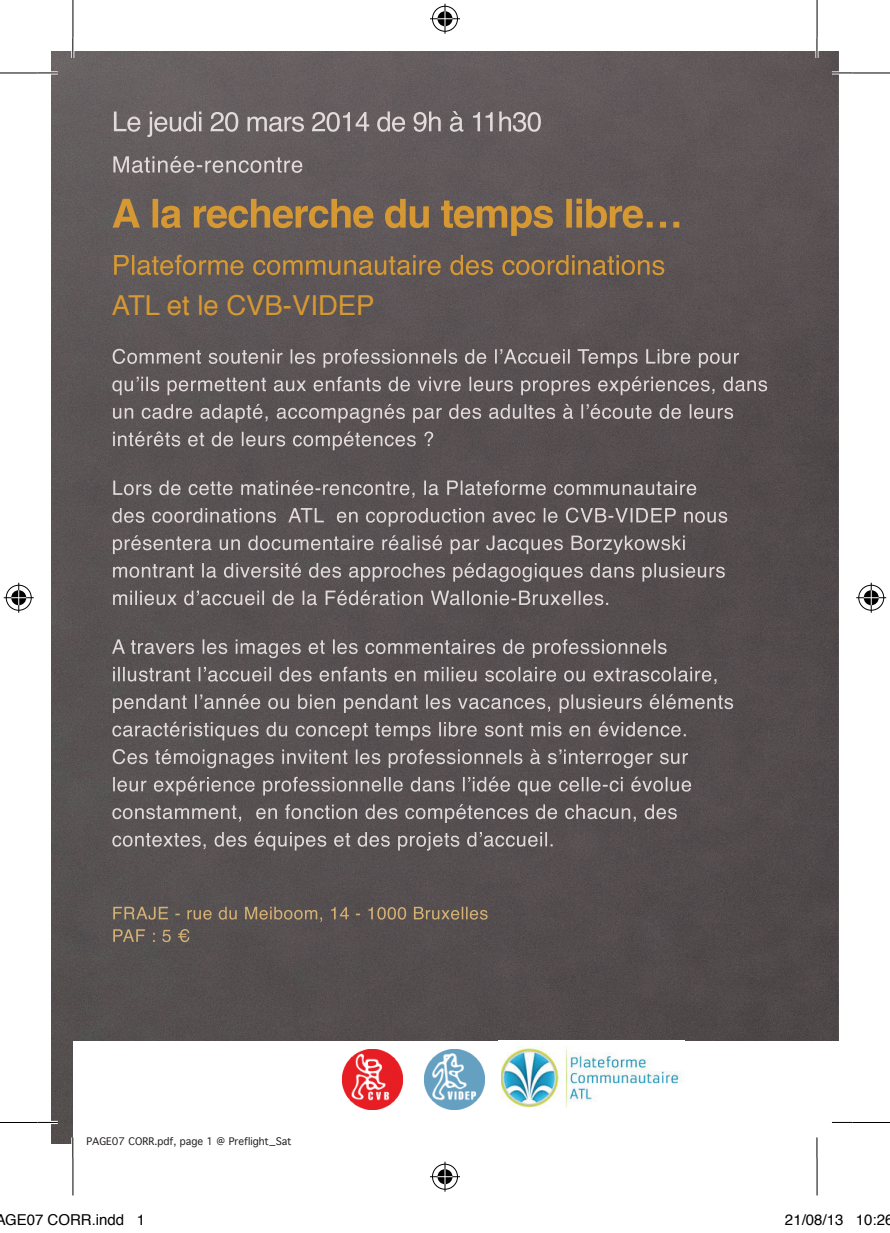
<style>
.page{position:relative;width:890px;height:1233px;background:#fff}
.page>*{position:absolute;margin:0;border:0;box-sizing:border-box;transform-origin:0 0}
.t1{font:27.5px "Helvetica";color:#d59832}
.t2{font:15px "Helvetica";color:#000}
.t3{font:10px "Geneva";color:#231f20}
</style>
<div class="page">
<img style="left:52px;top:52px;width:786px;height:1091px">
<svg style="left:113px;top:928px;width:76px;height:14px"></svg>
<svg style="left:113px;top:906px;width:375px;height:15px"></svg>
<svg style="left:112px;top:831px;width:441px;height:19px"></svg>
<svg style="left:112px;top:804px;width:565px;height:18px"></svg>
<svg style="left:113px;top:776px;width:578px;height:19px"></svg>
<svg style="left:113px;top:749px;width:575px;height:19px"></svg>
<svg style="left:112px;top:721px;width:574px;height:19px"></svg>
<svg style="left:113px;top:694px;width:620px;height:18px"></svg>
<svg style="left:113px;top:666px;width:603px;height:18px"></svg>
<svg style="left:112px;top:639px;width:555px;height:19px"></svg>
<svg style="left:113px;top:590px;width:495px;height:15px"></svg>
<svg style="left:113px;top:562px;width:612px;height:19px"></svg>
<svg style="left:113px;top:535px;width:572px;height:19px"></svg>
<svg style="left:112px;top:507px;width:615px;height:19px"></svg>
<svg style="left:113px;top:480px;width:583px;height:18px"></svg>
<svg style="left:113px;top:431px;width:320px;height:19px"></svg>
<svg style="left:113px;top:404px;width:620px;height:19px"></svg>
<svg style="left:112px;top:376px;width:655px;height:19px"></svg>
<svg style="left:113px;top:349px;width:626px;height:18px"></svg>
<svg style="left:114px;top:255px;width:550px;height:20px"></svg>
<svg style="left:113px;top:198px;width:566px;height:38px"></svg>
<svg style="left:113px;top:156px;width:189px;height:17px"></svg>
<svg style="left:114px;top:111px;width:427px;height:26px"></svg>
<div style="left:499px;top:1040px;width:339px;height:103px;background:#fff"></div>
<img style="left:501px;top:1046px;width:180px;height:62px">
<div style="left:410px;top:1040px;width:91px;height:103px;background:#fff"></div>
<img style="left:425px;top:1049px;width:60px;height:60px">
<div style="left:73px;top:1040px;width:343px;height:103px;background:#fff"></div>
<img style="left:343px;top:1049px;width:60px;height:60px">
<hr style="left:38px;top:71px;width:20px;height:3px;background:#fff">
<hr style="left:832px;top:71px;width:20px;height:3px;background:#fff">
<hr style="left:38px;top:1120px;width:20px;height:3px;background:#fff">
<hr style="left:71px;top:38px;width:3px;height:20px;background:#fff">
<hr style="left:71px;top:1137px;width:3px;height:20px;background:#fff">
<hr style="left:815px;top:38px;width:3px;height:20px;background:#fff">
<svg style="left:38px;top:72px;width:20px;height:1px"></svg>
<svg style="left:832px;top:72px;width:20px;height:1px"></svg>
<svg style="left:38px;top:1121px;width:20px;height:1px"></svg>
<svg style="left:832px;top:1121px;width:20px;height:1px"></svg>
<svg style="left:72px;top:38px;width:1px;height:20px"></svg>
<svg style="left:72px;top:1137px;width:1px;height:20px"></svg>
<svg style="left:816px;top:38px;width:1px;height:20px"></svg>
<svg style="left:816px;top:1137px;width:1px;height:20px"></svg>
<svg style="left:816px;top:0;width:1px;height:38px"></svg>
<svg style="left:816px;top:1157px;width:1px;height:38px"></svg>
<hr style="left:0;top:73px;width:38px;height:1px;background:#000">
<hr style="left:852px;top:73px;width:38px;height:1px;background:#000">
<hr style="left:0;top:1121px;width:38px;height:1px;background:#000">
<hr style="left:852px;top:1121px;width:38px;height:1px;background:#000">
<hr style="left:73px;top:0;width:1px;height:38px;background:#000">
<hr style="left:73px;top:1157px;width:1px;height:38px;background:#000">
<hr style="left:817px;top:0;width:1px;height:38px;background:#000">
<hr style="left:817px;top:1157px;width:1px;height:38px;background:#000">
<div style="left:431px;top:5px;width:28px;height:28px;border:3px solid #fff;border-radius:50%"></div>
<hr style="left:430px;top:17px;width:30px;height:3px;background:#fff">
<svg style="left:443px;top:4px;width:4px;height:30px"></svg>
<div style="left:436px;top:10px;width:18px;height:18px;border:3px solid #fff;border-radius:50%"></div>
<div style="left:432px;top:6px;width:26px;height:26px;border:1px solid #000;border-radius:50%"></div>
<hr style="left:430px;top:18px;width:30px;height:1px;background:#000">
<hr style="left:445px;top:4px;width:1px;height:30px;background:#000">
<svg style="left:437px;top:11px;width:15px;height:15px"></svg>
<div style="left:431px;top:1162px;width:28px;height:28px;border:3px solid #fff;border-radius:50%"></div>
<hr style="left:430px;top:1174px;width:30px;height:3px;background:#fff">
<svg style="left:443px;top:1161px;width:4px;height:30px"></svg>
<div style="left:436px;top:1167px;width:18px;height:18px;border:3px solid #fff;border-radius:50%"></div>
<div style="left:432px;top:1163px;width:26px;height:26px;border:1px solid #000;border-radius:50%"></div>
<hr style="left:430px;top:1176px;width:30px;height:1px;background:#000">
<hr style="left:445px;top:1161px;width:1px;height:30px;background:#000">
<svg style="left:437px;top:1168px;width:15px;height:15px"></svg>
<div style="left:5px;top:583px;width:28px;height:28px;border:3px solid #fff;border-radius:50%"></div>
<hr style="left:4px;top:596px;width:30px;height:3px;background:#fff">
<hr style="left:17px;top:582px;width:3px;height:30px;background:#fff">
<div style="left:10px;top:588px;width:18px;height:18px;border:3px solid #fff;border-radius:50%"></div>
<div style="left:6px;top:585px;width:26px;height:25px;border:1px solid #000;border-radius:50%"></div>
<hr style="left:4px;top:597px;width:30px;height:1px;background:#000">
<hr style="left:18px;top:582px;width:1px;height:30px;background:#000">
<svg style="left:11px;top:590px;width:15px;height:15px"></svg>
<div style="left:857px;top:583px;width:28px;height:28px;border:3px solid #fff;border-radius:50%"></div>
<hr style="left:856px;top:596px;width:30px;height:3px;background:#fff">
<hr style="left:870px;top:582px;width:3px;height:30px;background:#fff">
<div style="left:862px;top:588px;width:18px;height:18px;border:3px solid #fff;border-radius:50%"></div>
<div style="left:858px;top:585px;width:26px;height:25px;border:1px solid #000;border-radius:50%"></div>
<hr style="left:856px;top:597px;width:30px;height:1px;background:#000">
<hr style="left:871px;top:582px;width:1px;height:30px;background:#000">
<svg style="left:864px;top:590px;width:15px;height:15px"></svg>
<h1 class="t1" style="left:112px;top:284px;width:264px">ATL et le CVB-VIDEP</h1>
<p class="t3" style="left:86px;top:1136px;width:207px">PAGE07 CORR.pdf, page 1 @ Preflight_Sat</p>
<h2 class="t2" style="left:-5px;top:1208px;width:152px">AGE07 CORR.indd 1</h2>
<h2 class="t2" style="left:785px;top:1208px;width:110px">21/08/13 10:26</h2>
</div>
